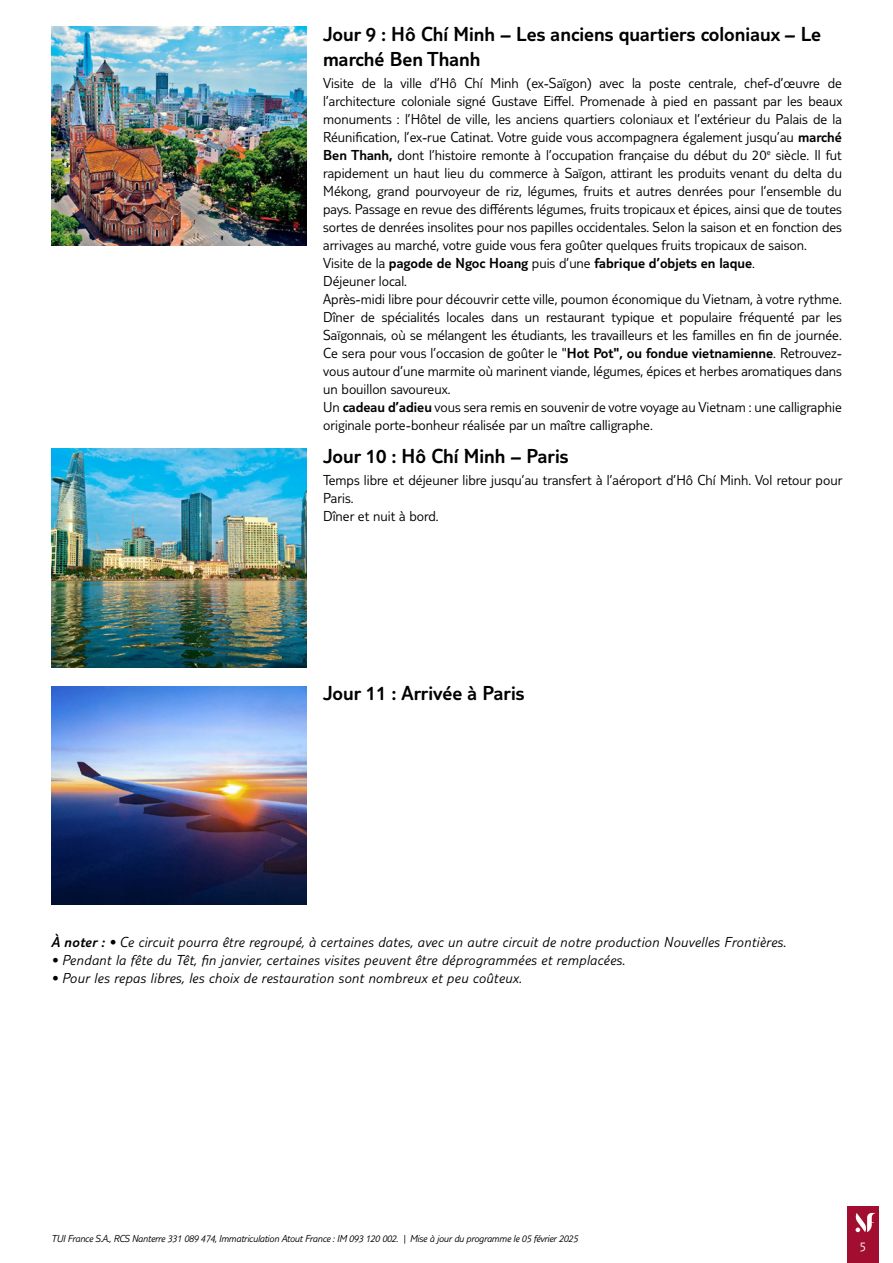
<style>
.page{position:relative;width:893px;height:1263px;background:#fff}
.page>*{position:absolute;margin:0;border:0;box-sizing:border-box;transform-origin:0 0}
.t1{font:300 21px/25.2px "TUI Type";color:#000}
.t2{font:300 15px/18px "TUI Type";color:#000}
.t3{font:italic 300 15px "TUI Type";letter-spacing:.02em;color:#000}
.t4{font:300 13.5px "TUI Type";color:#fff}
.t5{font:italic 300 10.5px "TUI Type";letter-spacing:-.02em;color:#000}
.s1{font-style:inherit}
</style>
<div class="page">
<div style="left:847px;top:1206px;width:32px;height:57px;background:#a10e2f"></div>
<svg style="left:855px;top:1213px;width:21px;height:19px"></svg>
<img style="left:51px;top:27px;width:255px;height:218px">
<img style="left:51px;top:449px;width:255px;height:218px">
<img style="left:51px;top:686px;width:255px;height:219px">
<h1 class="t1" style="left:323px;top:21px;width:499px">Jour 9 : Hô Chí Minh – Les anciens quartiers coloniaux – Le marché Ben Thanh</h1>
<p class="t2" style="left:323px;top:74px;width:521px">Visite de la ville d’Hô Chí Minh (ex-Saïgon) avec la poste centrale, chef-d’œuvre de l’architecture coloniale signé Gustave Eiffel. Promenade à pied en passant par les beaux monuments : l’Hôtel de ville, les anciens quartiers coloniaux et l’extérieur du Palais de la Réunification, l’ex-rue Catinat. Votre guide vous accompagnera également jusqu’au <span class="s1">marché Ben Thanh,</span> dont l’histoire remonte à l’occupation française du début du 20<sup>e</sup> siècle. Il fut rapidement un haut lieu du commerce à Saïgon, attirant les produits venant du delta du Mékong, grand pourvoyeur de riz, légumes, fruits et autres denrées pour l’ensemble du pays. Passage en revue des différents légumes, fruits tropicaux et épices, ainsi que de toutes sortes de denrées insolites pour nos papilles occidentales. Selon la saison et en fonction des arrivages au marché, votre guide vous fera goûter quelques fruits tropicaux de saison.<br>Visite de la <span class="s1">pagode de Ngoc Hoang</span> puis d’une <span class="s1">fabrique d’objets en laque</span>.<br>Déjeuner local.<br>Après-midi libre pour découvrir cette ville, poumon économique du Vietnam, à votre rythme.<br>Dîner de spécialités locales dans un restaurant typique et populaire fréquenté par les Saïgonnais, où se mélangent les étudiants, les travailleurs et les familles en fin de journée.<br>Ce sera pour vous l’occasion de goûter le "<span class="s1">Hot Pot", ou fondue vietnamienne</span>. Retrouvez&shy;vous autour d’une marmite où marinent viande, légumes, épices et herbes aromatiques dans un bouillon savoureux.<br>Un <span class="s1">cadeau d’adieu</span> vous sera remis en souvenir de votre voyage au Vietnam : une calligraphie originale porte-bonheur réalisée par un maître calligraphe.</p>
<h1 class="t1" style="left:323px;top:443px;width:247px">Jour 10 : Hô Chí Minh – Paris</h1>
<p class="t2" style="left:323px;top:471px;width:521px">Temps libre et déjeuner libre jusqu’au transfert à l’aéroport d’Hô Chí Minh. Vol retour pour<br>Paris.<br>Dîner et nuit à bord.</p>
<h1 class="t1" style="left:323px;top:680px;width:203px">Jour 11 : Arrivée à Paris</h1>
<p class="t3" style="left:51px;top:933px;width:736px"><span class="s1">À noter :</span> • Ce circuit pourra être regroupé, à certaines dates, avec un autre circuit de notre production Nouvelles Frontières.</p>
<p class="t3" style="left:51px;top:951px;width:575px">• Pendant la fête du Têt, fin janvier, certaines visites peuvent être déprogrammées et remplacées.</p>
<p class="t3" style="left:51px;top:969px;width:472px">• Pour les repas libres, les choix de restauration sont nombreux et peu coûteux.</p>
<p class="t5" style="left:51px;top:1232px;width:528px">TUI France S.A., RCS Nanterre 331 089 474, Immatriculation Atout France : IM 093 120 002. | Mise à jour du programme le 05 février 2025</p>
<p class="t4" style="left:860px;top:1239px;width:8px">5</p>
</div>
